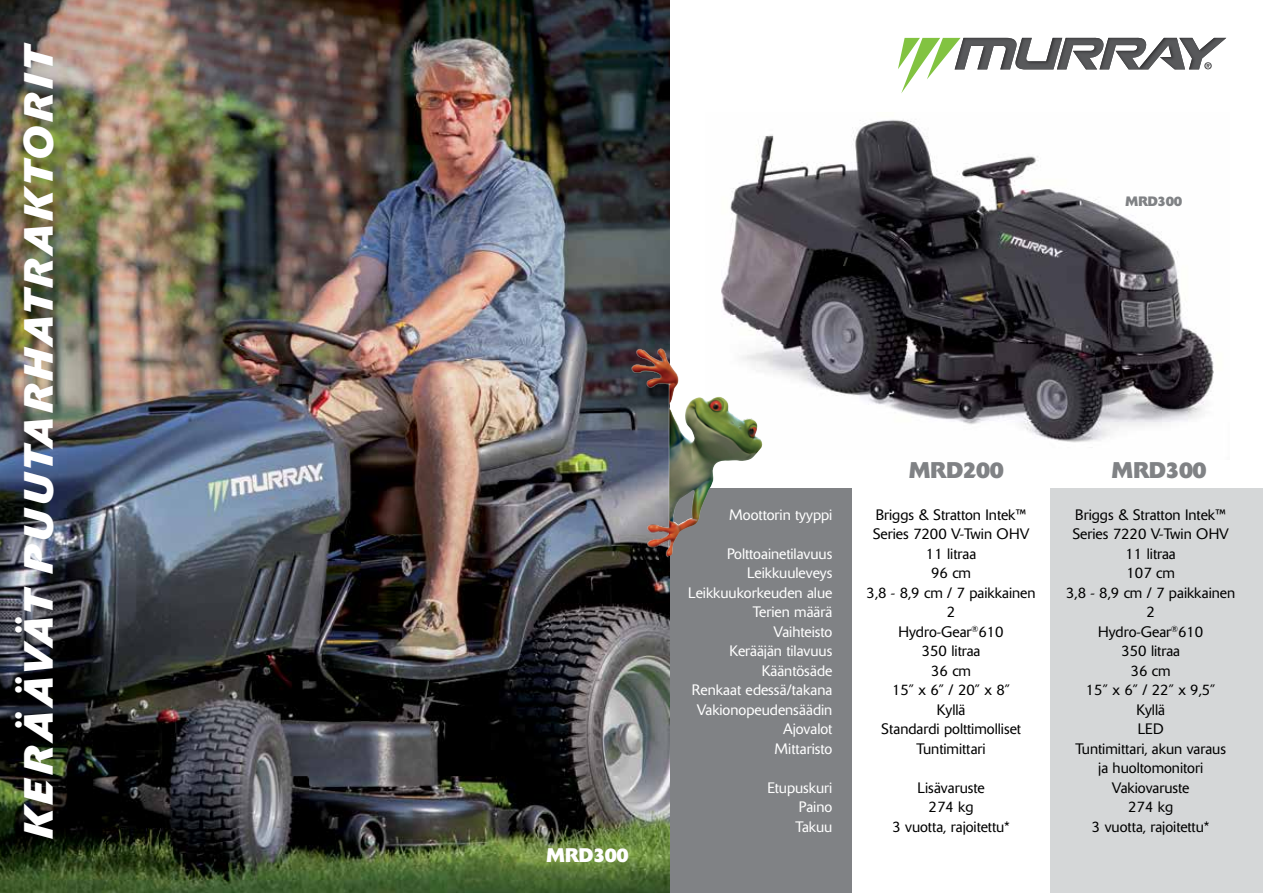
<style>
.page{position:relative;width:1263px;height:893px;background:#fff}
.page>*{position:absolute;margin:0;border:0;box-sizing:border-box;transform-origin:0 0}
.t1{font:italic 700 40.5px "Delta BQ";color:#fff}
.t2{font:700 22.5px "Delta BQ";letter-spacing:-.025em;color:#808285}
.t3{font:700 19.5px "Delta BQ";letter-spacing:-.025em;color:#fff}
.t4{font:300 15px/19.5px "Delta BQ";color:#000;text-align:center}
.t5{font:300 15px/19.5px "Delta BQ";color:#fff;text-align:right}
.t6{font:700 13.5px "Delta BQ";letter-spacing:-.025em;color:#808285}
</style>
<div class="page">
<div style="left:659px;top:489px;width:192px;height:404px;background:#808285"></div>
<img style="left:721px;top:119px;width:493px;height:324px">
<img style="left:0;top:0;width:670px;height:893px">
<svg style="left:898px;top:38px;width:328px;height:55px"></svg>
<div style="left:1051px;top:489px;width:212px;height:404px;background:#d5d7d8"></div>
<img style="left:591px;top:343px;width:173px;height:218px">
<h1 class="t1" style="left:13px;top:839px;width:798px;rotate:-90deg">KERÄÄVÄT PUUTARHATRAKTORIT</h1>
<p class="t6" style="left:1125px;top:192px;width:58px">MRD300</p>
<h3 class="t3" style="left:547px;top:843px;width:84px">MRD300</h3>
<p class="t5" style="left:729px;top:505px;width:105px">Moottorin tyyppi</p>
<p class="t5" style="left:688px;top:544px;width:146px">Polttoainetilavuus<br>Leikkuuleveys<br>Leikkuukorkeuden alue<br>Terien määrä<br>Vaihteisto<br>Kerääjän tilavuus<br>Kääntösäde<br>Renkaat edessä/takana<br>Vakionopeudensäädin<br>Ajovalot<br>Mittaristo</p>
<p class="t5" style="left:795px;top:778px;width:38px;text-align:justify;text-indent:-28px">Etupuskuri Paino Takuu</p>
<h2 class="t2" style="left:909px;top:455px;width:96px">MRD200</h2>
<p class="t4" style="left:866px;top:505px;width:171px">Briggs &amp; Stratton Intek™<br>Series 7200 V-Twin OHV<br>11 litraa<br>96 cm<br>3,8 - 8,9 cm / 7 paikkainen<br>2<br>Hydro-Gear<sup>®</sup>610<br>350 litraa<br>36 cm<br>15” x 6” / 20” x 8”<br>Kyllä<br>Standardi polttimolliset<br>Tuntimittari</p>
<p class="t4" style="left:892px;top:778px;width:119px">Lisävaruste<br>274 kg<br>3 vuotta, rajoitettu*</p>
<h2 class="t2" style="left:1112px;top:455px;width:96px">MRD300</h2>
<p class="t4" style="left:1066px;top:505px;width:171px">Briggs &amp; Stratton Intek™<br>Series 7220 V-Twin OHV<br>11 litraa<br>107 cm<br>3,8 - 8,9 cm / 7 paikkainen<br>2<br>Hydro-Gear<sup>®</sup>610<br>350 litraa<br>36 cm<br>15” x 6” / 22” x 9,5”<br>Kyllä<br>LED<br>Tuntimittari, akun varaus<br>ja huoltomonitori<br>Vakiovaruste<br>274 kg<br>3 vuotta, rajoitettu*</p>
</div>
